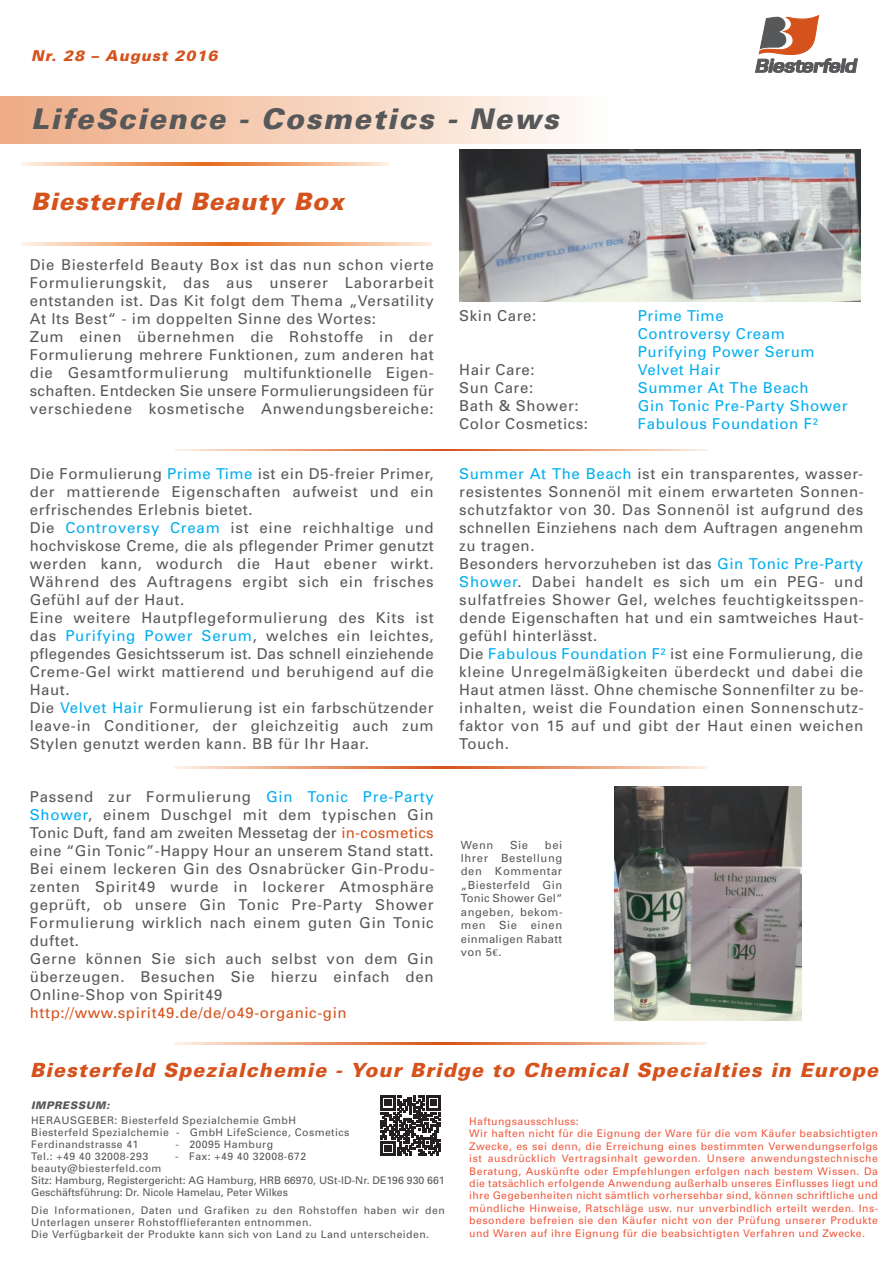
<style>
.page{position:relative;width:893px;height:1263px;background:#fff}
.page>*{position:absolute;margin:0;border:0;box-sizing:border-box;transform-origin:0 0}
.t1{font:italic 900 28.5px "Univers";letter-spacing:.065em;color:#57585a}
.t2{font:italic 900 24px "Univers";letter-spacing:.045em;color:#d6521c}
.t3{font:italic 900 19.5px "Univers";letter-spacing:.06em;color:#d6521c}
.t4{font:15px/18px "Univers";letter-spacing:.045em;color:#57585a}
.t5{font:15px/18px "Univers";letter-spacing:.04em;color:#00aeef}
.t6{font:15px "Univers";letter-spacing:.04em;color:#d6521c}
.t7{font:italic 900 15px "Univers";letter-spacing:.065em;color:#d6521c}
.t8{font:11.25px/13.5px "Univers";letter-spacing:.04em;color:#57585a;text-align:justify}
.t9{font:10.5px/12.5px "Univers";letter-spacing:.04em;color:#f0593e}
.t10{font:10.5px/12px "Univers";letter-spacing:.04em;color:#57585a}
.t11{font:10.5px/12px "Univers";color:#57585a}
.t12{font:italic 900 10.5px "Univers";letter-spacing:.045em;color:#57585a}
.s1{color:#00aeef}
.s2{color:#d6521c}
.s3{font-family:"Garamond Premr Pro";font-weight:600}
</style>
<div class="page">
<svg style="left:755px;top:15px;width:102px;height:58px"></svg>
<div style="left:0;top:96px;width:613px;height:48px;background:linear-gradient(to right,#eeaa83,#fffcf9)"></div>
<svg style="left:381px;top:1095px;width:60px;height:61px"></svg>
<svg style="left:21px;top:243px;width:410px;height:2px"></svg>
<svg style="left:21px;top:163px;width:368px;height:3px"></svg>
<svg style="left:175px;top:449px;width:531px;height:2px"></svg>
<svg style="left:175px;top:767px;width:531px;height:1px"></svg>
<svg style="left:175px;top:1043px;width:531px;height:1px"></svg>
<img style="left:615px;top:786px;width:186px;height:234px">
<img style="left:459px;top:150px;width:401px;height:151px">
<p class="t7" style="left:31px;top:50px;width:188px">Nr. 28 – August 2016</p>
<h1 class="t1" style="left:31px;top:108px;width:529px">LifeScience - Cosmetics - News</h1>
<h2 class="t2" style="left:31px;top:193px;width:314px">Biesterfeld Beauty Box</h2>
<p class="t4" style="left:30px;top:257px;width:405px">Die Biesterfeld Beauty Box ist das nun schon vierte Formulierungskit, das aus unserer Laborarbeit entstanden ist. Das Kit folgt dem Thema „Versatility At Its Best“ - im doppelten Sinne des Wortes:<br>Zum einen übernehmen die Rohstoffe in der Formulierung mehrere Funktionen, zum anderen hat die Gesamtformulierung multifunktionelle Eigen&shy;schaften. Entdecken Sie unsere Formulierungsideen für verschiedene kosmetische Anwendungsbereiche:</p>
<p class="t4" style="left:459px;top:308px;width:79px">Skin Care:</p>
<p class="t5" style="left:638px;top:308px;width:178px">Prime Time<br>Controversy Cream<br>Purifying Power Serum</p>
<p class="t4" style="left:459px;top:362px;width:77px">Hair Care:</p>
<p class="t5" style="left:638px;top:362px;width:84px">Velvet Hair</p>
<p class="t4" style="left:459px;top:380px;width:75px">Sun Care:</p>
<p class="t5" style="left:638px;top:380px;width:172px">Summer At The Beach</p>
<p class="t4" style="left:459px;top:398px;width:121px">Bath &amp; Shower:</p>
<p class="t5" style="left:638px;top:398px;width:211px">Gin Tonic Pre-Party Shower</p>
<p class="t4" style="left:459px;top:416px;width:130px">Color Cosmetics:</p>
<p class="t5" style="left:638px;top:416px;width:181px">Fabulous Foundation F²</p>
<p class="t4" style="left:30px;top:466px;width:405px">Die Formulierung <span class="s1">Prime Time</span> ist ein D5-freier Primer, der mattierende Eigenschaften aufweist und ein erfrischendes Erlebnis bietet.<br>Die <span class="s1">Controversy Cream</span> ist eine reichhaltige und hochviskose Creme, die als pflegender Primer genutzt werden kann, wodurch die Haut ebener wirkt.<br>Während des Auftragens ergibt sich ein frisches Gefühl auf der Haut.<br>Eine weitere Hautpflegeformulierung des Kits ist das <span class="s1">Purifying Power Serum</span>, welches ein leichtes, pflegendes Gesichtsserum ist. Das schnell einziehende Creme-Gel wirkt mattierend und beruhigend auf die Haut.<br>Die <span class="s1">Velvet Hair</span> Formulierung ist ein farbschützender leave-in Conditioner, der gleichzeitig auch zum Stylen genutzt werden kann. BB für Ihr Haar.</p>
<p class="t4" style="left:459px;top:466px;width:406px"><span class="s1">Summer At The Beach</span> ist ein transparentes, wasser&shy;resistentes Sonnenöl mit einem erwarteten Sonnen&shy;schutzfaktor von 30. Das Sonnenöl ist aufgrund des schnellen Einziehens nach dem Auftragen angenehm zu tragen.<br>Besonders hervorzuheben ist das <span class="s1">Gin Tonic Pre-Party Shower</span>. Dabei handelt es sich um ein PEG- und sulfatfreies Shower Gel, welches feuchtigkeitsspen&shy;dende Eigenschaften hat und ein samtweiches Haut&shy;gefühl hinterlässt.<br>Die <span class="s1">Fabulous Foundation F²</span> ist eine Formulierung, die kleine Unregelmäßigkeiten überdeckt und dabei die Haut atmen lässt. Ohne chemische Sonnenfilter zu be&shy;inhalten, weist die Foundation einen Sonnenschutz&shy;faktor von 15 auf und gibt der Haut einen weichen Touch.</p>
<p class="t4" style="left:30px;top:789px;width:406px">Passend zur Formulierung <span class="s1">Gin Tonic Pre-Party Shower</span>, einem Duschgel mit dem typischen Gin Tonic Duft, fand am zweiten Messetag der <span class="s2">in-cosmetics </span>eine “Gin Tonic”-Happy Hour an unserem Stand statt.<br>Bei einem leckeren Gin des Osnabrücker Gin-Produ&shy;zenten Spirit49 wurde in lockerer Atmosphäre geprüft, ob unsere Gin Tonic Pre-Party Shower Formulierung wirklich nach einem guten Gin Tonic duftet.<br>Gerne können Sie sich auch selbst von dem Gin überzeugen. Besuchen Sie hierzu einfach den Online-Shop von Spirit49</p>
<p class="t6" style="left:30px;top:1007px;width:318px">http://www.spirit49.de/de/o49-organic-gin</p>
<p class="t8" style="left:461px;top:839px;width:34px">Wenn</p>
<p class="t8" style="left:510px;top:839px;width:19px">Sie</p>
<p class="t8" style="left:461px;top:839px;width:103px;text-indent:84px">bei Ihrer Bestellung den Kommentar „Biesterfeld Gin Tonic Shower Gel“ angeben, bekom&shy;men Sie einen einmaligen Rabatt von 5<span class="s3">€</span>.</p>
<h3 class="t3" style="left:30px;top:1063px;width:849px">Biesterfeld Spezialchemie - Your Bridge to Chemical Specialties in Europe</h3>
<p class="t12" style="left:31px;top:1101px;width:80px">IMPRESSUM:</p>
<p class="t10" style="left:31px;top:1115px;width:320px">HERAUSGEBER: Biesterfeld Spezialchemie GmbH<br>Biesterfeld Spezialchemie - GmbH LifeScience, Cosmetics<br>Ferdinandstrasse 41</p>
<p class="t10" style="left:175px;top:1139px;width:99px">- 20095 Hamburg</p>
<p class="t10" style="left:31px;top:1151px;width:118px">Tel.: +49 40 32008-293</p>
<p class="t10" style="left:175px;top:1151px;width:132px">- Fax: +49 40 32008-672</p>
<p class="t11" style="left:31px;top:1163px;width:415px">beauty@biesterfeld.com<br>Sitz: Hamburg, Registergericht: AG Hamburg, HRB 66970, USt-ID-Nr. DE196 930 661<br>Geschäftsführung: Dr. Nicole Hamelau, Peter Wilkes</p>
<p class="t10" style="left:31px;top:1205px;width:415px">Die Informationen, Daten und Grafiken zu den Rohstoffen haben wir den<br>Unterlagen unserer Rohstofflieferanten entnommen.<br>Die Verfügbarkeit der Produkte kann sich von Land zu Land unterscheiden.</p>
<p class="t9" style="left:469px;top:1116px;width:411px">Haftungsausschluss:<br>Wir haften nicht für die Eignung der Ware für die vom Käufer beabsichtigten Zwecke, es sei denn, die Erreichung eines bestimmten Verwendungserfolgs ist ausdrücklich Vertragsinhalt geworden. Unsere anwendungstechnische Beratung, Auskünfte oder Empfehlungen erfolgen nach bestem Wissen. Da die tatsächlich erfolgende Anwendung außerhalb unseres Einflusses liegt und ihre Gegebenheiten nicht sämtlich vorhersehbar sind, können schriftliche und mündliche Hinweise, Ratschläge usw. nur unverbindlich erteilt werden. Ins&shy;besondere befreien sie den Käufer nicht von der Prüfung unserer Produkte und Waren auf ihre Eignung für die beabsichtigten Verfahren und Zwecke.</p>
</div>
